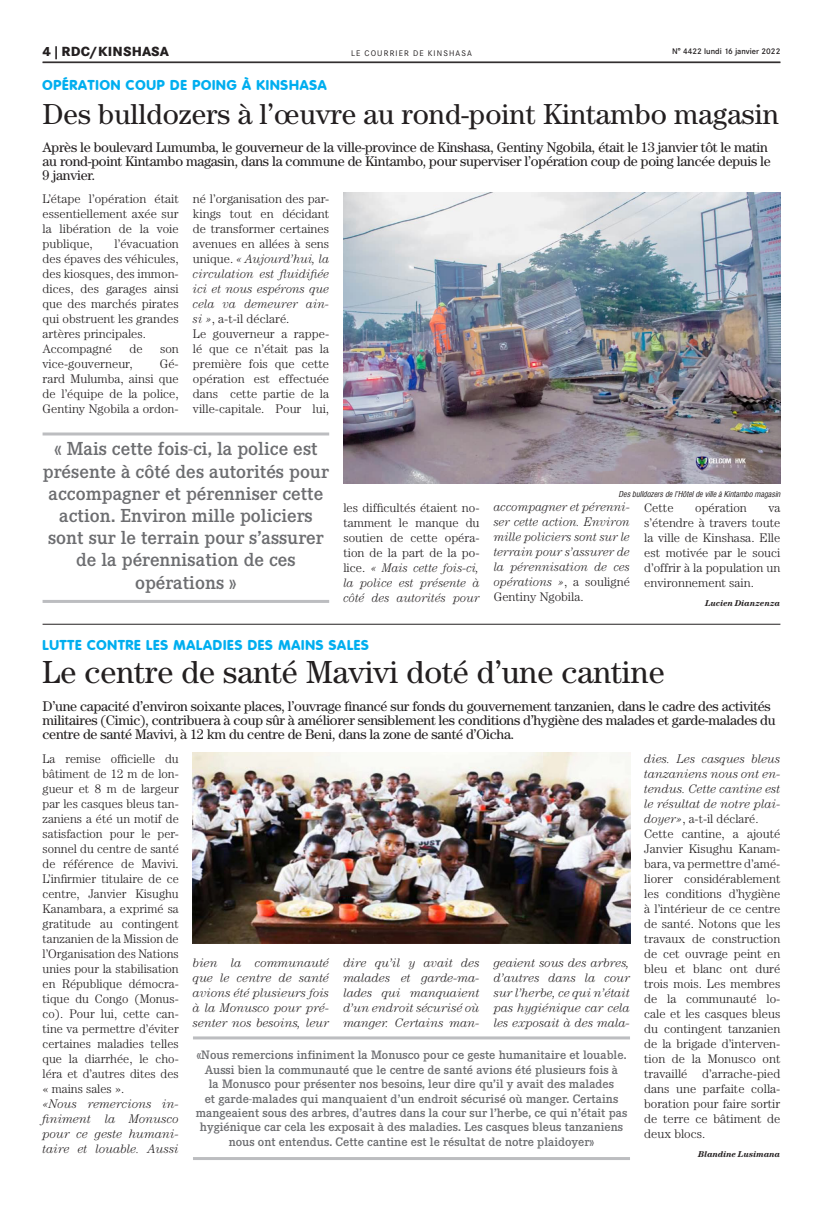
<style>
.page{position:relative;width:823px;height:1205px;background:#fff}
.page>*{position:absolute;margin:0;border:0;box-sizing:border-box;transform-origin:0 0}
.t1{font:32px "Century";color:#231f20}
.t2{font:29px "Century";color:#231f20}
.t3{font:500 18.5px/22.2px "Corporate EBQ";color:#6c6d70;text-align:center}
.t4{font:14px/14px "Century";letter-spacing:-.02em;color:#231f20}
.t5{font:800 14px "Corporate Rounded";letter-spacing:.06em;color:#00aeef}
.t6{font:800 13px "Corporate SBQ";letter-spacing:.01em;color:#231f20}
.t7{font:300 12.5px/15px "Century";color:#231f20;text-align:justify}
.t8{font:italic 300 12.5px/15px "Century";color:#231f20;text-align:justify}
.t9{font:italic 300 12.5px/15px "Century";color:#231f20;text-align:justify;scale:.95 1}
.t10{font:500 12px/14.4px "Corporate EBQ";color:#6c6d70;text-align:center}
.t11{font:italic 700 8.5px "Century";color:#231f20}
.t12{font:italic 8px "Corporate Condensed";color:#231f20}
.t13{font:500 8px "Corporate SBQ";color:#231f20}
.t14{font:8px "Corporate SBQ";letter-spacing:.14em;color:#231f20}
.s1{font-style:italic}
.s2{font-style:normal}
</style>
<div class="page">
<hr style="left:43px;top:62px;width:737px;height:1px;background:#231f20">
<hr style="left:43px;top:432px;width:286px;height:3px;background:#bcbdc0">
<hr style="left:43px;top:600px;width:286px;height:3px;background:#bcbdc0">
<img style="left:343px;top:193px;width:437px;height:291px">
<hr style="left:43px;top:624px;width:737px;height:1px;background:#231f20">
<hr style="left:193px;top:1036px;width:436px;height:3px;background:#bcbdc0">
<hr style="left:193px;top:1157px;width:436px;height:3px;background:#bcbdc0">
<img style="left:193px;top:753px;width:436px;height:190px">
<p class="t6" style="left:43px;top:43px;width:128px">4 | RDC/KINSHASA</p>
<p class="t14" style="left:351px;top:49px;width:122px">LE COURRIER DE KINSHASA</p>
<p class="t13" style="left:671px;top:46px;width:110px">N° 4422 lundi 16 janvier 2022</p>
<p class="t5" style="left:43px;top:77px;width:285px">OPÉRATION COUP DE POING À KINSHASA</p>
<h2 class="t2" style="left:43px;top:97px;width:737px">Des bulldozers à l’œuvre au rond-point Kintambo magasin</h2>
<p class="t4" style="left:43px;top:140px;width:729px">Après le boulevard Lumumba, le gouverneur de la ville-province de Kinshasa, Gentiny Ngobila, était le 13 janvier tôt le matin au rond-point Kintambo magasin, dans la commune de Kintambo, pour superviser l’opération coup de poing lancée depuis le<br>9 janvier.</p>
<p class="t7" style="left:43px;top:191px;width:138px">L’étape l’opération était essentiellement axée sur la libération de la voie publique,</p>
<p class="t7" style="left:43px;top:236px;width:138px;text-align:left;text-indent:72px">l’évacuation des épaves des véhicules, des kiosques, des immon&shy;dices, des garages ainsi que des marchés pirates qui obstruent les grandes artères principales.<br>Accompagné</p>
<p class="t7" style="left:129px;top:341px;width:15px">de</p>
<p class="t7" style="left:160px;top:341px;width:20px">son</p>
<p class="t7" style="left:43px;top:356px;width:92px">vice-gouverneur,</p>
<p class="t7" style="left:43px;top:356px;width:138px;text-indent:117px">Gé&shy;rard Mulumba, ainsi que de l’équipe de la police, Gentiny Ngobila a ordon-</p>
<p class="t7" style="left:193px;top:191px;width:138px;text-align:left">né l’organisation des par&shy;kings tout en décidant de transformer certaines avenues en allées à sens unique. <span class="s1">« Aujourd’hui, la circulation est fluidifiée ici et nous espérons que cela va demeurer ain&shy;si »</span>, a-t-il déclaré.<br>Le gouverneur a rappe&shy;lé que ce n’était pas la première fois que cette opération est effectuée dans cette partie de la ville-capitale. Pour lui,</p>
<h3 class="t3" style="left:43px;top:438px;width:287px">« Mais cette fois-ci, la police est présente à côté des autorités pour accompagner et pérenniser cette action. Environ mille policiers sont sur le terrain pour s’assurer de la pérennisation de ces opérations »</h3>
<p class="t12" style="left:618px;top:489px;width:163px">Des bulldozers de l’Hôtel de ville à Kintambo magasin</p>
<p class="t7" style="left:343px;top:499px;width:138px">les difficultés étaient no&shy;tamment le manque du soutien de cette opéra&shy;tion de la part de la po&shy;lice. <span class="s1">« Mais cette fois-ci, la police est présente à côté des autorités pour</span></p>
<p class="t9" style="left:493px;top:500px;width:145px">accompagner et pérenni&shy;ser cette action. Environ mille policiers sont sur le terrain pour s’assurer de la pérennisation de ces opérations »<span class="s2">, a souligné Gentiny Ngobila.</span></p>
<p class="t7" style="left:643px;top:499px;width:31px">Cette</p>
<p class="t7" style="left:694px;top:499px;width:53px">opération</p>
<p class="t7" style="left:643px;top:499px;width:138px;text-indent:124px">va s’étendre à travers toute la ville de Kinshasa. Elle est motivée par le souci d’offrir à la population un environnement sain.</p>
<p class="t11" style="left:704px;top:598px;width:77px">Lucien Dianzenza</p>
<p class="t5" style="left:43px;top:636px;width:327px">LUTTE CONTRE LES MALADIES DES MAINS SALES</p>
<h1 class="t1" style="left:43px;top:653px;width:623px">Le centre de santé Mavivi doté d’une cantine</h1>
<p class="t4" style="left:43px;top:699px;width:734px">D’une capacité d’environ soixante places, l’ouvrage financé sur fonds du gouvernement tanzanien, dans le cadre des activités militaires (Cimic), contribuera à coup sûr à améliorer sensiblement les conditions d’hygiène des malades et garde-malades du centre de santé Mavivi, à 12 km du centre de Beni, dans la zone de santé d’Oicha.</p>
<p class="t7" style="left:43px;top:751px;width:138px">La remise officielle du bâtiment de 12 m de lon&shy;gueur et 8 m de largeur par les casques bleus tan&shy;zaniens a été un motif de satisfaction pour le per&shy;sonnel du centre de santé de référence de Mavivi.<br>L’infirmier titulaire de ce centre, Janvier Kisughu Kanambara, a exprimé sa gratitude au contingent tanzanien de la Mission de l’Organisation des Nations unies pour la stabilisation en République démocra&shy;tique du Congo (Monus&shy;co). Pour lui, cette can&shy;tine va permettre d’éviter certaines maladies telles que la diarrhée, le cho&shy;léra et d’autres dites des « mains sales ».</p>
<p class="t8" style="left:43px;top:1096px;width:138px">«Nous remercions in&shy;finiment la Monusco pour ce geste humani&shy;taire et louable. Aussi</p>
<p class="t8" style="left:193px;top:955px;width:138px">bien la communauté que le centre de santé avions été plusieurs fois à la Monusco pour pré&shy;senter nos besoins, leur</p>
<p class="t8" style="left:343px;top:955px;width:138px">dire qu’il y avait des malades et garde-ma&shy;lades qui manquaient d’un endroit sécurisé où manger. Certains man-</p>
<p class="t8" style="left:493px;top:955px;width:138px">geaient sous des arbres, d’autres dans la cour sur l’herbe, ce qui n’était pas hygiénique car cela les exposait à des mala-</p>
<p class="t10" style="left:196px;top:1048px;width:433px">«Nous remercions infiniment la Monusco pour ce geste humanitaire et louable.<br>Aussi bien la communauté que le centre de santé avions été plusieurs fois à<br>la Monusco pour présenter nos besoins, leur dire qu’il y avait des malades<br>et garde-malades qui manquaient d’un endroit sécurisé où manger. Certains mangeaient sous des arbres, d’autres dans la cour sur l’herbe, ce qui n’était pas hygiénique car cela les exposait à des maladies. Les casques bleus tanzaniens nous ont entendus. Cette cantine est le résultat de notre plaidoyer»</p>
<p class="t7" style="left:643px;top:751px;width:138px;text-align:left"><span class="s1">dies. Les casques bleus tanzaniens nous ont en&shy;tendus. Cette cantine est le résultat de notre plai&shy;doyer»</span>, a-t-il déclaré.<br>Cette cantine, a ajouté<br>Janvier Kisughu Kanam&shy;bara, va permettre d’amé&shy;liorer considérablement les conditions d’hygiène à l’intérieur de ce centre de santé. Notons que les travaux de construction de cet ouvrage peint en bleu et blanc ont duré trois mois. Les membres de la communauté lo&shy;cale et les casques bleus du contingent tanzanien de la brigade d’interven&shy;tion de la Monusco ont travaillé d’arrache-pied dans une parfaite colla&shy;boration pour faire sortir de terre ce bâtiment de deux blocs.</p>
<p class="t11" style="left:697px;top:1149px;width:84px">Blandine Lusimana</p>
</div>
